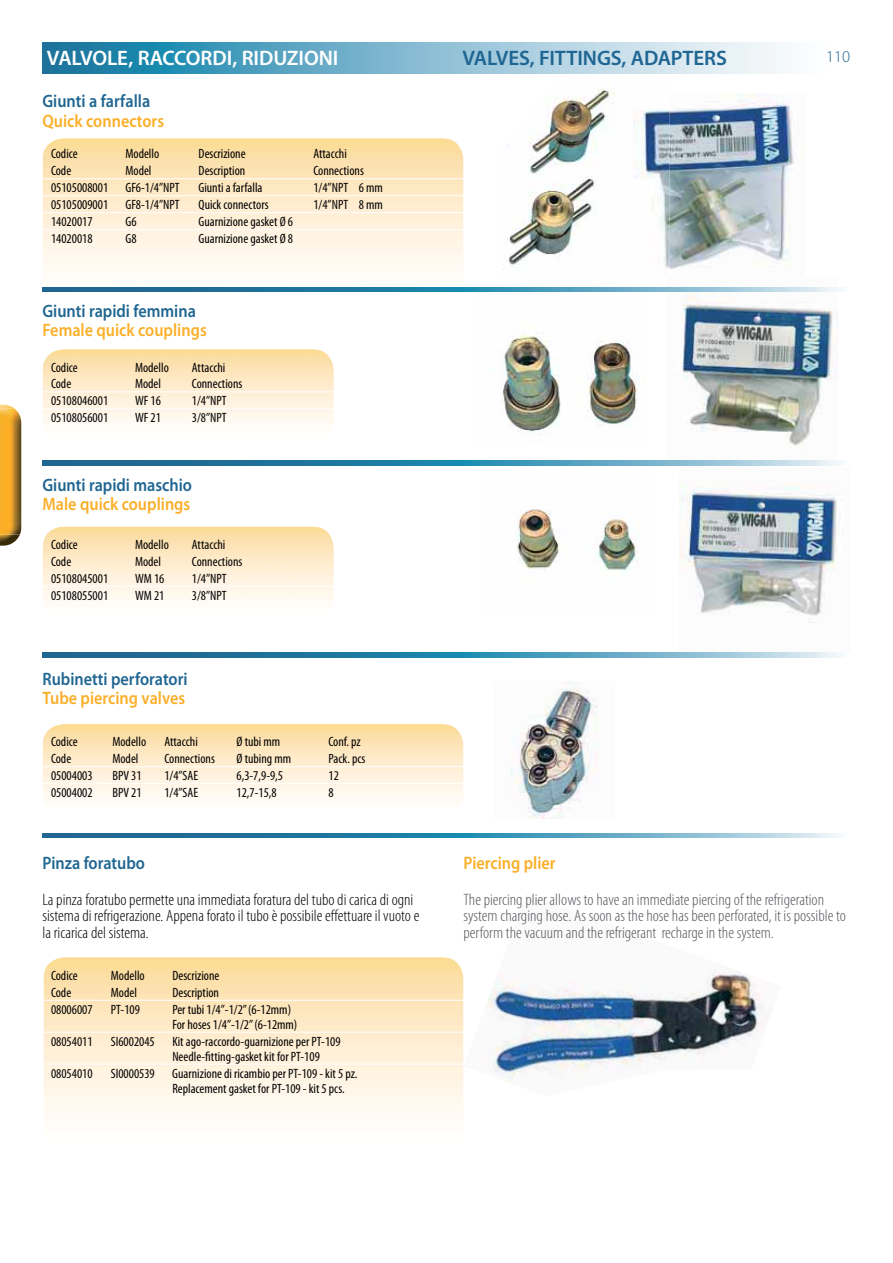
<style>
.page{position:relative;width:893px;height:1263px;background:#fff}
.page>*{position:absolute;margin:0;border:0;box-sizing:border-box;transform-origin:0 0}
.t1{font:600 21px "Myriad Pro";letter-spacing:-.005em;color:#fff}
.t2{font:600 21px "Myriad Pro";letter-spacing:-.005em;color:#1f6692}
.t3{font:600 18px "Myriad Pro";color:#1f6692;scale:.9 1}
.t4{font:600 18px "Myriad Pro";color:#fbaf28;scale:.9 1}
.t5{font:300 condensed 16.5px/16.5px "Myriad Pro";color:#55585d;scale:1.05 1}
.t6{font:300 condensed 16.5px/16.5px "Myriad Pro";color:#000;scale:1.05 1}
.t7{font:300 16.5px "Myriad Pro";color:#1f6692}
.t8{font:condensed 13.5px/15px "Myriad Pro";color:#000}
</style>
<div class="page">
<svg style="left:43px;top:43px;width:740px;height:31px;background:#81b8cf"></svg>
<img style="left:670px;top:94px;width:124px;height:175px">
<img style="left:679px;top:484px;width:159px;height:132px">
<img style="left:666px;top:293px;width:172px;height:168px">
<img style="left:517px;top:509px;width:121px;height:63px">
<img style="left:492px;top:326px;width:146px;height:109px">
<img style="left:463px;top:967px;width:301px;height:116px">
<hr style="left:102px;top:1000px;width:370px;height:1px;background:#fff">
<hr style="left:102px;top:1032px;width:370px;height:1px;background:#fff">
<hr style="left:102px;top:1064px;width:370px;height:1px;background:#fff">
<img style="left:510px;top:682px;width:88px;height:136px">
<svg style="left:43px;top:287px;width:795px;height:5px;background:#4a93b4"></svg>
<svg style="left:43px;top:461px;width:795px;height:4px;background:#4a93b4"></svg>
<svg style="left:43px;top:653px;width:795px;height:4px;background:#4a93b4"></svg>
<svg style="left:43px;top:833px;width:795px;height:5px;background:#4a93b4"></svg>
<img style="left:506px;top:81px;width:128px;height:188px">
<img style="left:634px;top:109px;width:36px;height:159px">
<img style="left:0;top:405px;width:15px;height:4px">
<img style="left:0;top:409px;width:21px;height:137px">
<h1 class="t1" style="left:47px;top:50px;width:293px">VALVOLE, RACCORDI, RIDUZIONI</h1>
<h1 class="t2" style="left:462px;top:50px;width:266px">VALVES, FITTINGS, ADAPTERS</h1>
<h2 class="t3" style="left:43px;top:94px;width:121px">Giunti a farfalla</h2>
<h2 class="t4" style="left:43px;top:114px;width:137px">Quick connectors</h2>
<p class="t8" style="left:51px;top:148px;width:28px">Codice</p>
<p class="t8" style="left:125px;top:148px;width:35px">Modello</p>
<p class="t8" style="left:199px;top:148px;width:49px">Descrizione</p>
<p class="t8" style="left:313px;top:148px;width:35px">Attacchi</p>
<p class="t8" style="left:51px;top:165px;width:22px">Code</p>
<p class="t8" style="left:125px;top:165px;width:28px">Model</p>
<p class="t8" style="left:199px;top:165px;width:48px">Description</p>
<p class="t8" style="left:313px;top:165px;width:52px">Connections</p>
<p class="t8" style="left:51px;top:182px;width:59px">05105008001</p>
<p class="t8" style="left:125px;top:182px;width:56px">GF6-1/4”NPT</p>
<p class="t8" style="left:199px;top:182px;width:65px">Giunti a farfalla</p>
<p class="t8" style="left:313px;top:182px;width:71px">1/4”NPT 6 mm</p>
<p class="t8" style="left:51px;top:199px;width:59px">05105009001</p>
<p class="t8" style="left:125px;top:199px;width:56px">GF8-1/4”NPT</p>
<p class="t8" style="left:199px;top:199px;width:71px">Quick connectors</p>
<p class="t8" style="left:313px;top:199px;width:71px">1/4”NPT 8 mm</p>
<p class="t8" style="left:51px;top:216px;width:43px">14020017</p>
<p class="t8" style="left:125px;top:216px;width:13px">G6</p>
<p class="t8" style="left:199px;top:216px;width:96px">Guarnizione gasket Ø 6</p>
<p class="t8" style="left:51px;top:232px;width:43px">14020018</p>
<p class="t8" style="left:125px;top:232px;width:13px">G8</p>
<p class="t8" style="left:199px;top:232px;width:96px">Guarnizione gasket Ø 8</p>
<h2 class="t3" style="left:43px;top:304px;width:172px">Giunti rapidi femmina</h2>
<h2 class="t4" style="left:43px;top:324px;width:184px">Female quick couplings</h2>
<p class="t8" style="left:51px;top:361px;width:28px">Codice</p>
<p class="t8" style="left:135px;top:361px;width:35px">Modello</p>
<p class="t8" style="left:192px;top:361px;width:35px">Attacchi</p>
<p class="t8" style="left:51px;top:378px;width:22px">Code</p>
<p class="t8" style="left:135px;top:378px;width:28px">Model</p>
<p class="t8" style="left:192px;top:378px;width:52px">Connections</p>
<p class="t8" style="left:51px;top:395px;width:59px">05108046001</p>
<p class="t8" style="left:135px;top:395px;width:28px">WF 16</p>
<p class="t8" style="left:192px;top:395px;width:36px">1/4”NPT</p>
<p class="t8" style="left:51px;top:412px;width:59px">05108056001</p>
<p class="t8" style="left:135px;top:412px;width:28px">WF 21</p>
<p class="t8" style="left:192px;top:412px;width:36px">3/8”NPT</p>
<h2 class="t3" style="left:43px;top:478px;width:168px">Giunti rapidi maschio</h2>
<h2 class="t4" style="left:43px;top:497px;width:166px">Male quick couplings</h2>
<p class="t8" style="left:51px;top:538px;width:28px">Codice</p>
<p class="t8" style="left:135px;top:538px;width:35px">Modello</p>
<p class="t8" style="left:192px;top:538px;width:35px">Attacchi</p>
<p class="t8" style="left:51px;top:555px;width:22px">Code</p>
<p class="t8" style="left:135px;top:555px;width:28px">Model</p>
<p class="t8" style="left:192px;top:555px;width:52px">Connections</p>
<p class="t8" style="left:51px;top:572px;width:59px">05108045001</p>
<p class="t8" style="left:135px;top:572px;width:31px">WM 16</p>
<p class="t8" style="left:192px;top:572px;width:36px">1/4”NPT</p>
<p class="t8" style="left:51px;top:589px;width:59px">05108055001</p>
<p class="t8" style="left:135px;top:589px;width:31px">WM 21</p>
<p class="t8" style="left:192px;top:589px;width:36px">3/8”NPT</p>
<h2 class="t3" style="left:43px;top:672px;width:163px">Rubinetti perforatori</h2>
<h2 class="t4" style="left:43px;top:691px;width:160px">Tube piercing valves</h2>
<p class="t8" style="left:51px;top:736px;width:28px">Codice</p>
<p class="t8" style="left:112px;top:736px;width:35px">Modello</p>
<p class="t8" style="left:164px;top:736px;width:35px">Attacchi</p>
<p class="t8" style="left:237px;top:736px;width:45px">Ø tubi mm</p>
<p class="t8" style="left:328px;top:736px;width:34px">Conf. pz</p>
<p class="t8" style="left:51px;top:753px;width:22px">Code</p>
<p class="t8" style="left:112px;top:753px;width:28px">Model</p>
<p class="t8" style="left:164px;top:753px;width:52px">Connections</p>
<p class="t8" style="left:237px;top:753px;width:56px">Ø tubing mm</p>
<p class="t8" style="left:328px;top:753px;width:39px">Pack. pcs</p>
<p class="t8" style="left:51px;top:770px;width:43px">05004003</p>
<p class="t8" style="left:112px;top:770px;width:31px">BPV 31</p>
<p class="t8" style="left:164px;top:770px;width:35px">1/4”SAE</p>
<p class="t8" style="left:237px;top:770px;width:48px">6,3-7,9-9,5</p>
<p class="t8" style="left:328px;top:770px;width:12px">12</p>
<p class="t8" style="left:51px;top:786px;width:43px">05004002</p>
<p class="t8" style="left:112px;top:786px;width:31px">BPV 21</p>
<p class="t8" style="left:164px;top:786px;width:35px">1/4”SAE</p>
<p class="t8" style="left:237px;top:786px;width:42px">12,7-15,8</p>
<p class="t8" style="left:328px;top:786px;width:7px">8</p>
<p class="t7" style="left:826px;top:50px;width:26px">110</p>
<h2 class="t3" style="left:43px;top:856px;width:115px">Pinza foratubo</h2>
<p class="t6" style="left:43px;top:892px;width:360px">La pinza foratubo permette una immediata foratura del tubo di carica di ogni sistema di refrigerazione. Appena forato il tubo è possibile effettuare il vuoto e la ricarica del sistema.</p>
<p class="t8" style="left:51px;top:969px;width:28px">Codice</p>
<p class="t8" style="left:111px;top:969px;width:35px">Modello</p>
<p class="t8" style="left:172px;top:969px;width:49px">Descrizione</p>
<p class="t8" style="left:51px;top:986px;width:22px">Code</p>
<p class="t8" style="left:111px;top:986px;width:28px">Model</p>
<p class="t8" style="left:172px;top:986px;width:48px">Description</p>
<p class="t8" style="left:51px;top:1003px;width:43px">08006007</p>
<p class="t8" style="left:111px;top:1003px;width:31px">PT-109</p>
<p class="t8" style="left:172px;top:1003px;width:126px">Per tubi 1/4”-1/2” (6-12mm)<br>For hoses 1/4”-1/2” (6-12mm)</p>
<p class="t8" style="left:51px;top:1035px;width:43px">08054011</p>
<p class="t8" style="left:111px;top:1035px;width:45px">SI6002045</p>
<p class="t8" style="left:172px;top:1035px;width:170px">Kit ago-raccordo-guarnizione per PT-109<br>Needle-fitting-gasket kit for PT-109</p>
<p class="t8" style="left:51px;top:1067px;width:43px">08054010</p>
<p class="t8" style="left:111px;top:1067px;width:45px">SI0000539</p>
<p class="t8" style="left:172px;top:1067px;width:187px">Guarnizione di ricambio per PT-109 - kit 5 pz.<br>Replacement gasket for PT-109 - kit 5 pcs.</p>
<h2 class="t4" style="left:463px;top:856px;width:104px">Piercing plier</h2>
<p class="t5" style="left:463px;top:892px;width:366px">The piercing plier allows to have an immediate piercing of the refrigeration system charging hose. As soon as the hose has been perforated, it is possible to perform the vacuum and the refrigerant recharge in the system.</p>
</div>
